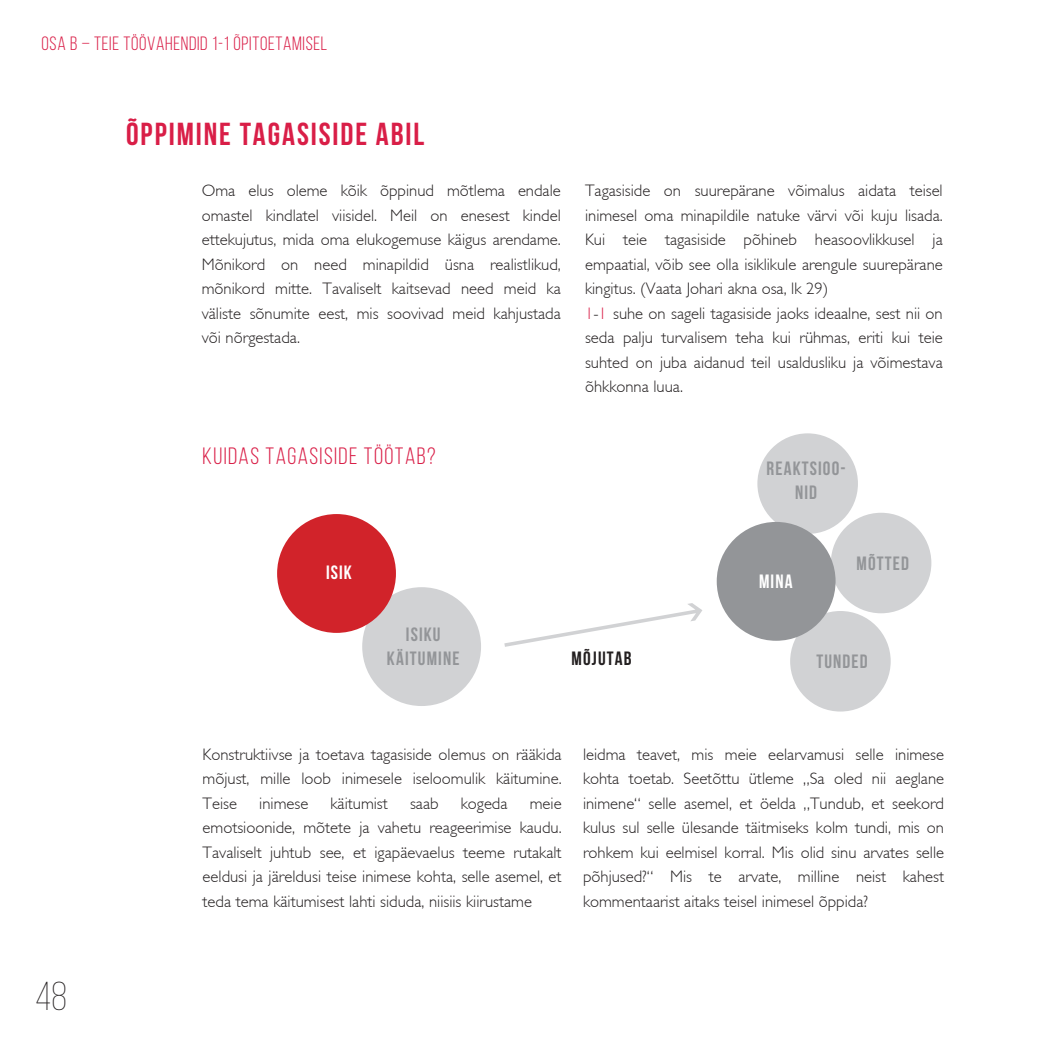
<style>
.page{position:relative;width:1042px;height:1042px;background:#fff}
.page>*{position:absolute;margin:0;border:0;box-sizing:border-box;transform-origin:0 0}
.t1{font:300 40.25px "Bebas Neue";color:#231f20}
.t2{font:700 31.85px "Bebas Neue";letter-spacing:.06em;color:#d91e47}
.t3{font:23.62px "Bebas Neue";letter-spacing:.06em;color:#d91e47}
.t4{font:700 19.25px/24.5px "Bebas Neue";letter-spacing:.06em;color:#939598;text-align:center}
.t5{font:19.25px "Bebas Neue";letter-spacing:.035em;color:#d91e47}
.t6{font:700 19.25px "Bebas Neue";letter-spacing:.06em;color:#fff}
.t7{font:700 19.25px "Bebas Neue";letter-spacing:.06em;color:#231f20}
.t8{font:300 16.62px/24.5px "Gill Sans";color:#231f20;text-align:justify}
.s1{color:#d91e47}
</style>
<div class="page">
<div style="left:362px;top:587px;width:119px;height:119px;background:#d1d2d4;border-radius:50%"></div>
<div style="left:757px;top:433px;width:101px;height:101px;background:#d1d2d4;border-radius:50%"></div>
<div style="left:831px;top:513px;width:100px;height:100px;background:#d1d2d4;border-radius:50%"></div>
<div style="left:790px;top:611px;width:100px;height:100px;background:#d1d2d4;border-radius:50%"></div>
<div style="left:277px;top:514px;width:119px;height:119px;background:#d1232a;border-radius:50%"></div>
<div style="left:717px;top:522px;width:118px;height:119px;background:#939598;border-radius:50%"></div>
<svg style="left:504px;top:603px;width:198px;height:44px"></svg>
<p class="t5" style="left:42px;top:33px;width:287px">OSA B – TEIE TÖÖVAHENDID 1-1 ÕPITOETAMISEL</p>
<h2 class="t2" style="left:126px;top:116px;width:300px">ÕPPIMINE TAGASISIDE ABIL</h2>
<p class="t8" style="left:202px;top:178px;width:360px">Oma elus oleme kõik õppinud mõtlema endale omastel kindlatel viisidel. Meil on enesest kindel ettekujutus, mida oma elukogemuse käigus arendame.<br>Mõnikord on need minapildid üsna realistlikud, mõnikord mitte. Tavaliselt kaitsevad need meid ka väliste sõnumite eest, mis soovivad meid kahjustada või nõrgestada.</p>
<h3 class="t3" style="left:202px;top:443px;width:235px">KUIDAS TAGASISIDE TÖÖTAB?</h3>
<p class="t8" style="left:585px;top:178px;width:359px;text-align:left">Tagasiside on suurepärane võimalus aidata teisel inimesel oma minapildile natuke värvi või kuju lisada.<br>Kui teie tagasiside põhineb heasoovlikkusel ja empaatial, võib see olla isiklikule arengule suurepärane kingitus. (Vaata Johari akna osa, lk 29)<br><span class="s1">1</span>-<span class="s1">1</span> suhe on sageli tagasiside jaoks ideaalne, sest nii on seda palju turvalisem teha kui rühmas, eriti kui teie suhted on juba aidanud teil usaldusliku ja võimestava õhkkonna luua.</p>
<p class="t4" style="left:766px;top:457px;width:81px;line-height:23.1px">REAKTSIOO-<br>NID</p>
<p class="t6" style="left:326px;top:562px;width:27px">ISIK</p>
<p class="t4" style="left:387px;top:622px;width:74px">ISIKU<br>KÄITUMINE</p>
<p class="t6" style="left:759px;top:570px;width:35px">MINA</p>
<p class="t4" style="left:856px;top:550px;width:54px">MÕTTED</p>
<p class="t7" style="left:571px;top:648px;width:62px">MÕJUTAB</p>
<p class="t4" style="left:816px;top:649px;width:53px">TUNDED</p>
<h1 class="t1" style="left:35px;top:975px;width:33px">48</h1>
<p class="t8" style="left:203px;top:742px;width:360px">Konstruktiivse ja toetava tagasiside olemus on rääkida mõjust, mille loob inimesele iseloomulik käitumine.<br>Teise</p>
<p class="t8" style="left:203px;top:791px;width:360px;text-indent:327px">meie emotsioonide, mõtete ja vahetu reageerimise kaudu.<br>Tavaliselt juhtub see, et igapäevaelus teeme rutakalt eeldusi ja järeldusi teise inimese kohta, selle asemel, et teda tema käitumisest lahti siduda, niisiis kiirustame</p>
<p class="t8" style="left:259px;top:791px;width:51px">inimese</p>
<p class="t8" style="left:330px;top:791px;width:59px">käitumist</p>
<p class="t8" style="left:410px;top:791px;width:30px">saab</p>
<p class="t8" style="left:461px;top:791px;width:48px">kogeda</p>
<p class="t8" style="left:583px;top:742px;width:362px">leidma teavet, mis meie eelarvamusi selle inimese kohta toetab. Seetõttu ütleme „Sa oled nii aeglane inimene“ selle asemel, et öelda „Tundub, et seekord kulus sul selle ülesande täitmiseks kolm tundi, mis on rohkem kui eelmisel korral. Mis olid sinu arvates selle põhjused?“ Mis te arvate, milline neist kahest kommentaarist aitaks teisel inimesel õppida?</p>
</div>
